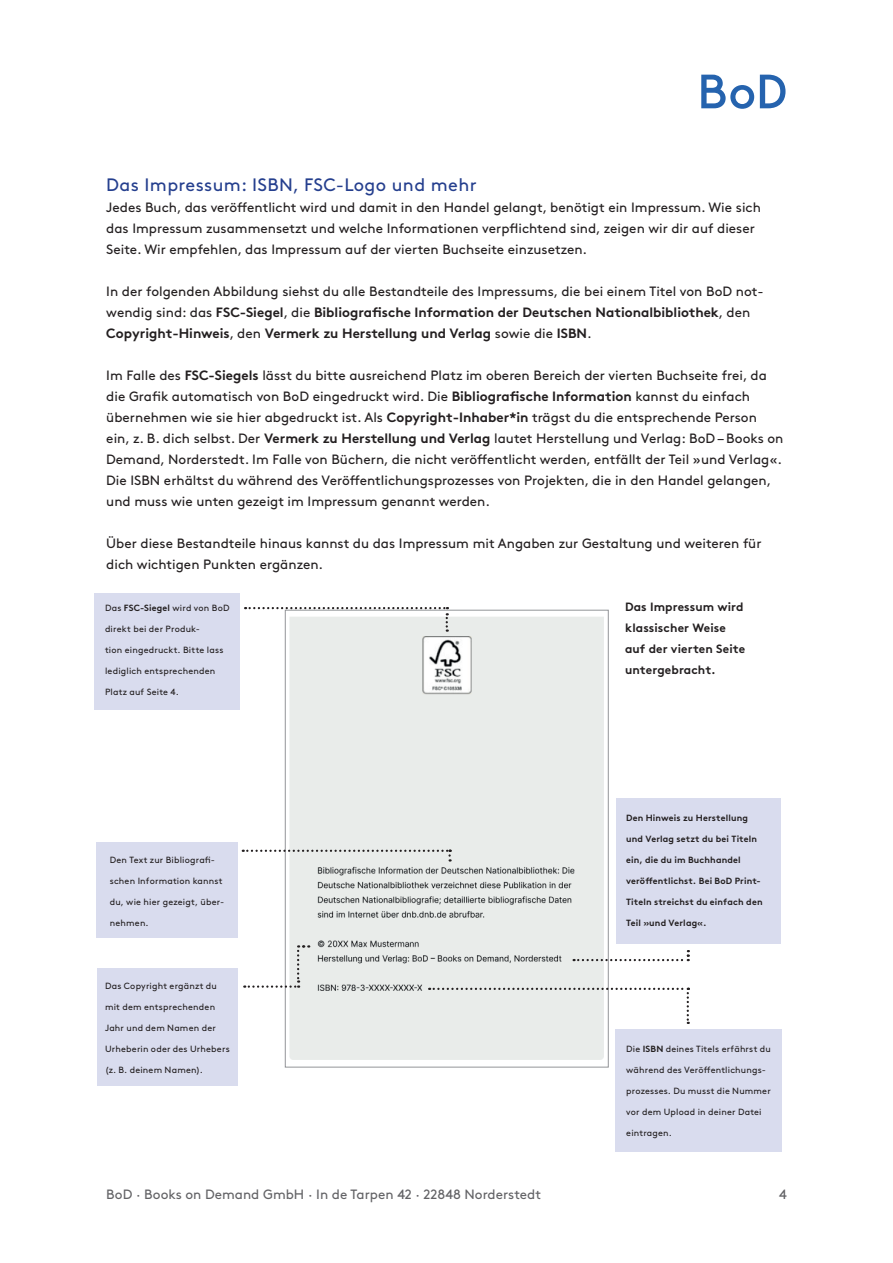
<style>
.page{position:relative;width:893px;height:1263px;background:#fff}
.page>*{position:absolute;margin:0;border:0;box-sizing:border-box;transform-origin:0 0}
.t1{font:18px "Brown Pro";letter-spacing:.02em;color:#253f8e}
.t2{font:13.5px/21px "Brown Pro";color:#231f20}
.t3{font:13.5px "Brown Pro";color:#636366}
.t4{font:700 12px/21px "Brown Pro";letter-spacing:.01em;color:#231f20}
.t5{font:9px "Brown Pro";letter-spacing:.02em;color:#231f20}
.t6{font:700 9px "Brown Pro";letter-spacing:.015em;color:#231f20}
.s1{font-weight:700}
</style>
<div class="page">
<svg style="left:701px;top:75px;width:84px;height:34px"></svg>
<div style="left:97px;top:842px;width:141px;height:96px;background:#d9dcee"></div>
<div style="left:95px;top:593px;width:145px;height:117px;background:#d9dcee"></div>
<img style="left:288px;top:613px;width:319px;height:447px">
<svg style="left:245px;top:607px;width:203px;height:25px"></svg>
<svg style="left:243px;top:850px;width:208px;height:11px"></svg>
<div style="left:97px;top:968px;width:141px;height:117px;background:#d9dcee"></div>
<svg style="left:244px;top:945px;width:65px;height:43px"></svg>
<div style="left:615px;top:1029px;width:167px;height:122px;background:#d9dcee"></div>
<svg style="left:429px;top:988px;width:260px;height:36px"></svg>
<div style="left:616px;top:799px;width:165px;height:145px;background:#d9dcee"></div>
<svg style="left:574px;top:950px;width:115px;height:11px"></svg>
<h1 class="t1" style="left:106px;top:171px;width:372px">Das Impressum: ISBN, FSC-Logo und mehr</h1>
<p class="t2" style="left:106px;top:196px;width:656px">Jedes Buch, das veröffentlicht wird und damit in den Handel gelangt, benötigt ein Impressum. Wie sich das Impressum zusammensetzt und welche Informationen verpflichtend sind, zeigen wir dir auf dieser<br>Seite. Wir empfehlen, das Impressum auf der vierten Buchseite einzusetzen.</p>
<p class="t2" style="left:106px;top:280px;width:659px">In der folgenden Abbildung siehst du alle Bestandteile des Impressums, die bei einem Titel von BoD not&shy;wendig sind: das <span class="s1">FSC-Siegel</span>, die <span class="s1">Bibliografische Information der Deutschen Nationalbibliothek</span>, den<br><span class="s1">Copyright-Hinweis</span>, den <span class="s1">Vermerk zu Herstellung und Verlag</span> sowie die <span class="s1">ISBN</span>.</p>
<p class="t2" style="left:106px;top:364px;width:679px">Im Falle des <span class="s1">FSC-Siegels</span> lässt du bitte ausreichend Platz im oberen Bereich der vierten Buchseite frei, da die Grafik automatisch von BoD eingedruckt wird. Die <span class="s1">Bibliografische Information</span> kannst du einfach übernehmen wie sie hier abgedruckt ist. Als <span class="s1">Copyright-Inhaber*in</span> trägst du die entsprechende Person ein, z. B. dich selbst. Der <span class="s1">Vermerk zu Herstellung und Verlag</span> lautet Herstellung und Verlag: BoD – Books on Demand, Norderstedt. Im Falle von Büchern, die nicht veröffentlicht werden, entfällt der Teil »und Verlag«.<br>Die ISBN erhältst du während des Veröffentlichungsprozesses von Projekten, die in den Handel gelangen, und muss wie unten gezeigt im Impressum genannt werden.</p>
<p class="t2" style="left:106px;top:532px;width:657px">Über diese Bestandteile hinaus kannst du das Impressum mit Angaben zur Gestaltung und weiteren für dich wichtigen Punkten ergänzen.</p>
<p class="t5" style="left:105px;top:601px;width:126px">Das <span class="s1">FSC-Siegel</span> wird von BoD</p>
<p class="t5" style="left:105px;top:622px;width:96px">direkt bei der Produk-</p>
<p class="t5" style="left:105px;top:643px;width:120px">tion eingedruckt. Bitte lass</p>
<p class="t5" style="left:105px;top:664px;width:112px">lediglich entsprechenden</p>
<p class="t5" style="left:105px;top:685px;width:75px">Platz auf Seite 4.</p>
<p class="t4" style="left:625px;top:595px;width:121px">Das Impressum wird klassischer Weise auf der vierten Seite untergebracht.</p>
<p class="t5" style="left:110px;top:853px;width:107px">Den Text zur Bibliografi-</p>
<p class="t5" style="left:110px;top:874px;width:114px">schen Information kannst</p>
<p class="t5" style="left:110px;top:895px;width:116px">du, wie hier gezeigt, über-</p>
<p class="t5" style="left:110px;top:916px;width:40px">nehmen.</p>
<p class="t5" style="left:105px;top:979px;width:113px">Das Copyright ergänzt du</p>
<p class="t5" style="left:105px;top:1000px;width:112px">mit dem entsprechenden</p>
<p class="t5" style="left:105px;top:1021px;width:112px">Jahr und dem Namen der</p>
<p class="t5" style="left:105px;top:1042px;width:126px">Urheberin oder des Urhebers</p>
<p class="t5" style="left:105px;top:1063px;width:99px">(z. B. deinem Namen).</p>
<p class="t6" style="left:626px;top:811px;width:123px">Den Hinweis zu Herstellung</p>
<p class="t6" style="left:626px;top:832px;width:132px">und Verlag setzt du bei Titeln</p>
<p class="t6" style="left:626px;top:853px;width:116px">ein, die du im Buchhandel</p>
<p class="t6" style="left:626px;top:874px;width:136px">veröffentlichst. Bei BoD Print-</p>
<p class="t6" style="left:626px;top:895px;width:138px">Titeln streichst du einfach den</p>
<p class="t6" style="left:626px;top:916px;width:82px">Teil »und Verlag«.</p>
<p class="t5" style="left:626px;top:1042px;width:146px">Die <span class="s1">ISBN</span> deines Titels erfährst du</p>
<p class="t5" style="left:626px;top:1063px;width:141px">während des Veröffentlichungs-</p>
<p class="t5" style="left:626px;top:1084px;width:146px">prozesses. Du musst die Nummer</p>
<p class="t5" style="left:626px;top:1105px;width:137px">vor dem Upload in deiner Datei</p>
<p class="t5" style="left:626px;top:1126px;width:47px">eintragen.</p>
<p class="t3" style="left:106px;top:1184px;width:436px">BoD · Books on Demand GmbH · In de Tarpen 42 · 22848 Norderstedt</p>
<p class="t3" style="left:779px;top:1184px;width:9px">4</p>
</div>
